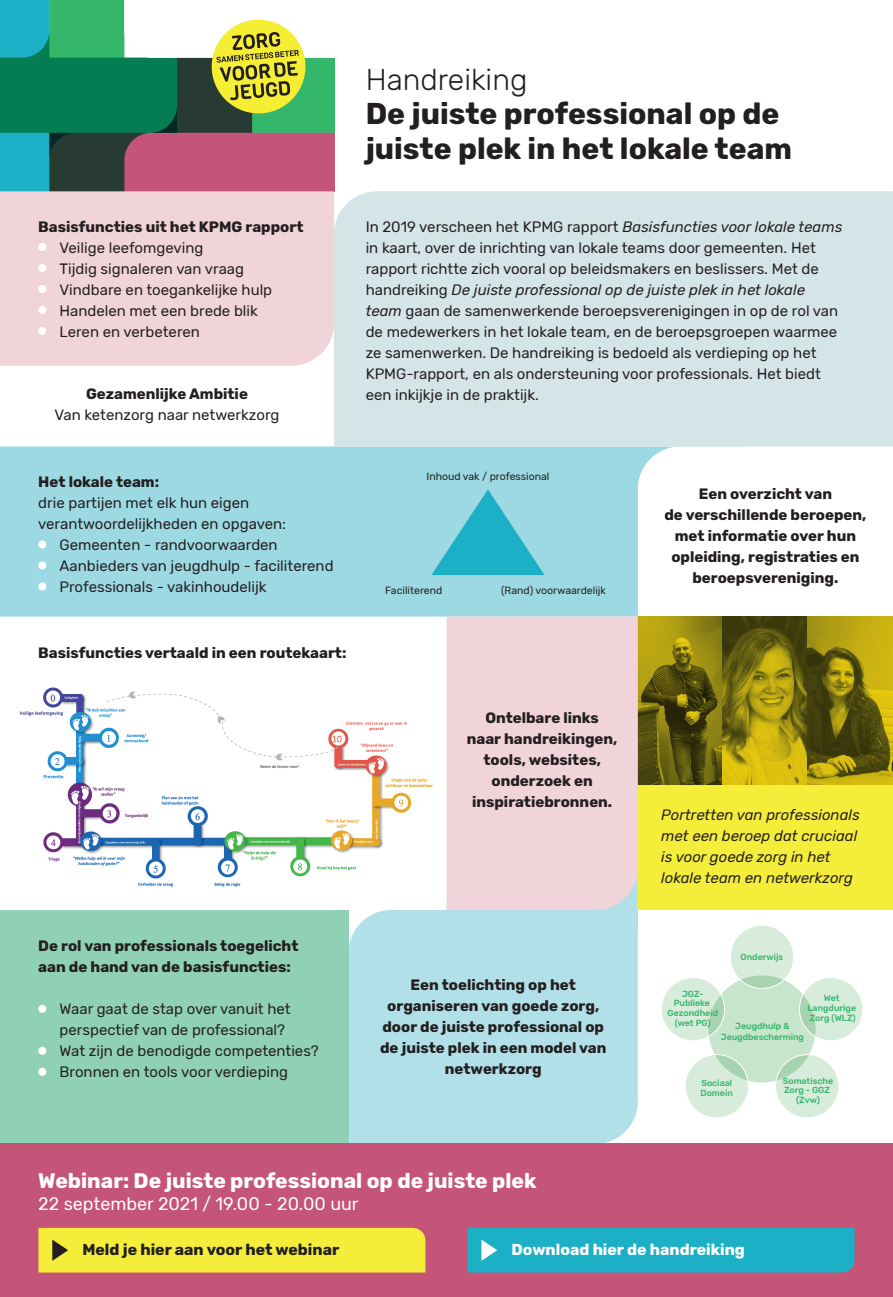
<style>
.page{position:relative;width:893px;height:1297px;background:#fff}
.page>*{position:absolute;margin:0;border:0;box-sizing:border-box;transform-origin:0 0}
.t1{font:700 30px/34.5px "Rubik";color:#231f20}
.t2{font:300 30px "Rubik";color:#231f20}
.t3{font:700 21px "Rubik";color:#fff}
.t4{font:18px "Rubik";color:#fff}
.t5{font:700 15.75px "Rubik";color:#231f20}
.t6{font:700 15.75px "Rubik";color:#fff}
.t7{font:15px/21px "Rubik";color:#231f20}
.t8{font:700 15px/21px "Rubik";color:#231f20;text-align:center}
.t9{font:italic 15px/21px "Rubik";color:#231f20}
.t10{font:14.4px "Viga";color:#231f20}
.t11{font:10.5px "Rubik";color:#231f20}
.t12{font:500 8.85px/9.9px "Rubik";color:#34b66b;text-align:center}
.s1{font-style:italic}
</style>
<div class="page">
<div style="left:0;top:446px;width:638px;height:171px;background:#9dd9e3"></div>
<svg style="left:638px;top:446px;width:255px;height:171px"></svg>
<div style="left:349px;top:910px;width:289px;height:234px;background:#b2e0e9"></div>
<div style="left:463px;top:910px;width:175px;height:20px;background:#b2e0e9"></div>
<div style="left:334px;top:191px;width:559px;height:255px;background:#d5e4e6"></div>
<div style="left:0;top:910px;width:349px;height:234px;background:#90d0b6"></div>
<div style="left:0;top:191px;width:334px;height:175px;background:#f0d4da"></div>
<div style="left:38px;top:243px;width:8px;height:8px;background:#fff;border-radius:50%"></div>
<div style="left:38px;top:264px;width:8px;height:8px;background:#fff;border-radius:50%"></div>
<div style="left:38px;top:285px;width:8px;height:8px;background:#fff;border-radius:50%"></div>
<div style="left:38px;top:306px;width:8px;height:8px;background:#fff;border-radius:50%"></div>
<div style="left:38px;top:327px;width:8px;height:8px;background:#fff;border-radius:50%"></div>
<div style="left:38px;top:1005px;width:8px;height:8px;background:#fff;border-radius:50%"></div>
<div style="left:38px;top:1047px;width:8px;height:8px;background:#fff;border-radius:50%"></div>
<div style="left:38px;top:1068px;width:8px;height:8px;background:#fff;border-radius:50%"></div>
<div style="left:38px;top:540px;width:8px;height:8px;background:#fff;border-radius:50%"></div>
<div style="left:38px;top:561px;width:8px;height:8px;background:#fff;border-radius:50%"></div>
<div style="left:38px;top:582px;width:8px;height:8px;background:#fff;border-radius:50%"></div>
<img style="left:638px;top:617px;width:85px;height:169px">
<svg style="left:723px;top:617px;width:85px;height:169px;background:#928310"></svg>
<svg style="left:808px;top:617px;width:85px;height:169px;background:#897b10"></svg>
<div style="left:638px;top:786px;width:255px;height:124px;background:#f4ed39"></div>
<img style="left:19px;top:687px;width:414px;height:200px">
<div style="left:0;top:1144px;width:893px;height:153px;background:#c55479"></div>
<div style="left:708px;top:975px;width:107px;height:107px;background:#c7e4cd;border-radius:50%"></div>
<div style="left:730px;top:925px;width:64px;height:63px;background:#d8ecdc;border-radius:50%"></div>
<div style="left:685px;top:1054px;width:63px;height:64px;background:#d8ecdc;border-radius:50%"></div>
<div style="left:775px;top:1054px;width:64px;height:64px;background:#d8ecdc;border-radius:50%"></div>
<div style="left:661px;top:977px;width:63px;height:64px;background:#d8ecdc;border-radius:50%"></div>
<svg style="left:799px;top:977px;width:64px;height:64px;background:#d3e9d8"></svg>
<div style="left:730px;top:925px;width:64px;height:64px;border:1px solid #fff;border-radius:50%"></div>
<div style="left:685px;top:1054px;width:64px;height:64px;border:1px solid #fff;border-radius:50%"></div>
<div style="left:775px;top:1054px;width:64px;height:64px;border:1px solid #fff;border-radius:50%"></div>
<div style="left:661px;top:977px;width:64px;height:64px;border:1px solid #fff;border-radius:50%"></div>
<div style="left:799px;top:977px;width:64px;height:64px;border:1px solid #fff;border-radius:50%"></div>
<div style="left:446px;top:617px;width:192px;height:293px;background:#f0d4da"></div>
<svg style="left:431px;top:489px;width:114px;height:86px;background:#5dc4d5"></svg>
<div style="left:38px;top:1228px;width:387px;height:44px;background:#f4ed39"></div>
<div style="left:468px;top:1228px;width:386px;height:44px;background:#1cb0c7"></div>
<svg style="left:0;top:0;width:334px;height:191px;background:#6f9278"></svg>
<p class="t10" style="left:324px;top:65px;width:138px">beroepsverenigingen</p>
<h1 class="t2" style="left:366px;top:63px;width:163px">Handreiking</h1>
<h1 class="t1" style="left:366px;top:98px;width:428px">De juiste professional op de juiste plek in het lokale team</h1>
<p class="t8" style="left:38px;top:216px;width:267px">Basisfuncties uit het KPMG rapport</p>
<p class="t7" style="left:60px;top:237px;width:214px">Veilige leefomgeving<br>Tijdig signaleren van vraag<br>Vindbare en toegankelijke hulp<br>Handelen met een brede blik<br>Leren en verbeteren</p>
<p class="t8" style="left:86px;top:384px;width:163px">Gezamenlijke Ambitie</p>
<p class="t7" style="left:55px;top:405px;width:226px">Van ketenzorg naar netwerkzorg</p>
<p class="t7" style="left:366px;top:216px;width:478px">In 2019 verscheen het KPMG rapport <span class="s1">Basisfuncties voor lokale teams </span>in kaart, over de inrichting van lokale teams door gemeenten. Het rapport richtte zich vooral op beleidsmakers en beslissers. Met de handreiking <span class="s1">De juiste professional op de juiste plek in het lokale team</span> gaan de samenwerkende beroepsverenigingen in op de rol van de medewerkers in het lokale team, en de beroepsgroepen waarmee ze samenwerken. De handreiking is bedoeld als verdieping op het KPMG-rapport, en als ondersteuning voor professionals. Het biedt een inkijkje in de praktijk.</p>
<p class="t8" style="left:38px;top:472px;width:122px">Het lokale team:</p>
<p class="t7" style="left:38px;top:493px;width:212px">drie partijen met elk hun eigen</p>
<p class="t7" style="left:38px;top:514px;width:249px">verantwoordelijkheden en opgaven:</p>
<p class="t7" style="left:60px;top:535px;width:220px">Gemeenten - randvoorwaarden</p>
<p class="t7" style="left:60px;top:556px;width:276px">Aanbieders van jeugdhulp - faciliterend</p>
<p class="t7" style="left:60px;top:577px;width:209px">Professionals - vakinhoudelijk</p>
<p class="t8" style="left:38px;top:643px;width:310px">Basisfuncties vertaald in een routekaart:</p>
<p class="t11" style="left:426px;top:470px;width:124px">Inhoud vak / professional</p>
<p class="t11" style="left:385px;top:584px;width:59px">Faciliterend</p>
<p class="t11" style="left:501px;top:584px;width:106px">(Rand) voorwaardelijk</p>
<p class="t8" style="left:467px;top:708px;width:152px">Ontelbare links naar handreikingen, tools, websites, onderzoek en inspiratiebronnen.</p>
<p class="t8" style="left:38px;top:936px;width:262px;text-align:left">De rol van professionals toegelicht aan de hand van de basisfuncties:</p>
<p class="t7" style="left:60px;top:999px;width:261px">Waar gaat de stap over vanuit het perspectief van de professional?<br>Wat zijn de benodigde competenties?<br>Bronnen en tools voor verdieping</p>
<p class="t8" style="left:380px;top:974px;width:228px">Een toelichting op het organiseren van goede zorg, door de juiste professional op de juiste plek in een model van netwerkzorg</p>
<h2 class="t3" style="left:38px;top:1168px;width:500px">Webinar: De juiste professional op de juiste plek</h2>
<p class="t4" style="left:38px;top:1194px;width:322px">22 september 2021 / 19.00 - 20.00 uur</p>
<p class="t8" style="left:664px;top:484px;width:204px">Een overzicht van<br>de verschillende beroepen, met informatie over hun opleiding, registraties en beroepsvereniging.</p>
<p class="t9" style="left:661px;top:805px;width:200px">Portretten van professionals met een beroep dat cruciaal is voor goede zorg in het lokale team en netwerkzorg</p>
<p class="t12" style="left:741px;top:952px;width:44px">Onderwijs</p>
<p class="t12" style="left:668px;top:989px;width:52px">JGZ-<br>Publieke<br>Gezondheid (wet PG)</p>
<p class="t12" style="left:807px;top:993px;width:50px">Wet<br>Langdurige<br>Zorg (WLZ)</p>
<p class="t12" style="left:721px;top:1021px;width:85px;line-height:10.6px">Jeugdhulp &amp;<br>Jeugdbescherming</p>
<p class="t12" style="left:783px;top:1076px;width:52px">Somatische<br>Zorg - GGZ (Zvw)</p>
<p class="t12" style="left:700px;top:1078px;width:34px;text-align:left">Sociaal<br>Domein</p>
<p class="t5" style="left:82px;top:1241px;width:258px">Meld je hier aan voor het webinar</p>
<p class="t6" style="left:512px;top:1241px;width:235px">Download hier de handreiking</p>
</div>
